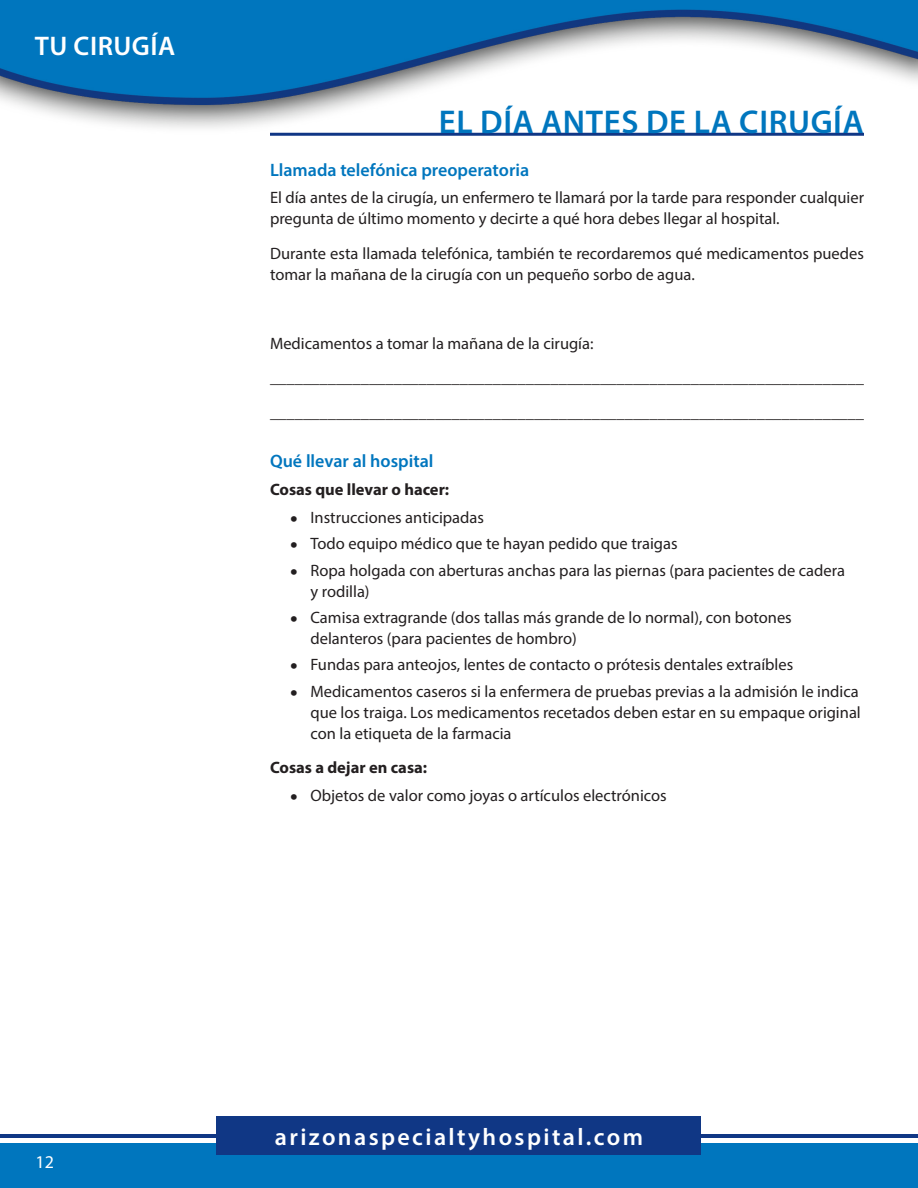
<style>
.page{position:relative;width:918px;height:1188px;background:#fff}
.page>*{position:absolute;margin:0;border:0;box-sizing:border-box;transform-origin:0 0}
.Headline{font:600 33px "Myriad Pro";letter-spacing:.02em;color:#0076be}
.t1{font:600 27px "Myriad Pro";letter-spacing:.02em;color:#fff}
.t2{font:600 24px "Myriad Pro";letter-spacing:.1em;color:#fff}
.Subtitle{font:600 18px "Myriad Pro";color:#0076be}
.t3{font:18px "Myriad Pro";color:#fff}
.Bullet_Text{font:16.5px/21px "Myriad Pro";color:#231f20}
.Text{font:16.5px/21px "Myriad Pro";color:#231f20}
.Sub-Subhead{font:700 16.5px "Myriad Pro";color:#231f20}
.s1{font-size:27px}
</style>
<div class="page">
<div style="left:0;top:1143px;width:918px;height:45px;background:#0076be"></div>
<img style="left:0;top:0;width:918px;height:133px">
<hr style="left:0;top:1134px;width:918px;height:3px;background:#103785">
<div style="left:217px;top:1116px;width:484px;height:39px;background:#103785"></div>
<hr style="left:270px;top:133px;width:594px;height:3px;background:#103785">
<p class="t1" style="left:35px;top:29px;width:142px">TU CIRUGÍA</p>
<p class="Headline" style="left:439px;top:101px;width:426px">EL DÍA ANTES DE LA CIRUGÍA</p>
<p class="Subtitle" style="left:270px;top:158px;width:261px">Llamada telefónica preoperatoria</p>
<p class="Text" style="left:270px;top:187px;width:596px">El día antes de la cirugía, un enfermero te llamará por la tarde para responder cualquier pregunta de último momento y decirte a qué hora debes llegar al hospital.</p>
<p class="Text" style="left:270px;top:242px;width:596px">Durante esta llamada telefónica, también te recordaremos qué medicamentos puedes tomar la mañana de la cirugía con un pequeño sorbo de agua.</p>
<p class="Text" style="left:270px;top:332px;width:325px">Medicamentos a tomar la mañana de la cirugía:</p>
<p class="Text" style="left:270px;top:367px;width:595px">________________________________________________________________________</p>
<p class="Text" style="left:270px;top:401px;width:595px">________________________________________________________________________</p>
<p class="Subtitle" style="left:270px;top:450px;width:165px">Qué llevar al hospital</p>
<p class="Sub-Subhead" style="left:270px;top:479px;width:181px">Cosas que llevar o hacer:</p>
<p class="Bullet_Text" style="left:290px;top:506px;width:195px"><span class="s1">•</span> Instrucciones anticipadas</p>
<p class="Bullet_Text" style="left:290px;top:533px;width:389px"><span class="s1">•</span> Todo equipo médico que te hayan pedido que traigas</p>
<p class="Bullet_Text" style="left:310px;top:559px;width:536px;text-indent:-20px"><span class="s1">•</span> Ropa holgada con aberturas anchas para las piernas (para pacientes de cadera y rodilla)</p>
<p class="Bullet_Text" style="left:310px;top:607px;width:483px;text-indent:-20px"><span class="s1">•</span> Camisa extragrande (dos tallas más grande de lo normal), con botones delanteros (para pacientes de hombro)</p>
<p class="Bullet_Text" style="left:290px;top:654px;width:505px"><span class="s1">•</span> Fundas para anteojos, lentes de contacto o prótesis dentales extraíbles</p>
<p class="Bullet_Text" style="left:310px;top:680px;width:552px;text-indent:-20px"><span class="s1">•</span> Medicamentos caseros si la enfermera de pruebas previas a la admisión le indica que los traiga. Los medicamentos recetados deben estar en su empaque original con la etiqueta de la farmacia</p>
<p class="Sub-Subhead" style="left:270px;top:757px;width:159px">Cosas a dejar en casa:</p>
<p class="Bullet_Text" style="left:290px;top:785px;width:378px"><span class="s1">•</span> Objetos de valor como joyas o artículos electrónicos</p>
<p class="t3" style="left:36px;top:1151px;width:20px">12</p>
<p class="t2" style="left:275px;top:1121px;width:370px">arizonaspecialtyhospital.com</p>
</div>
